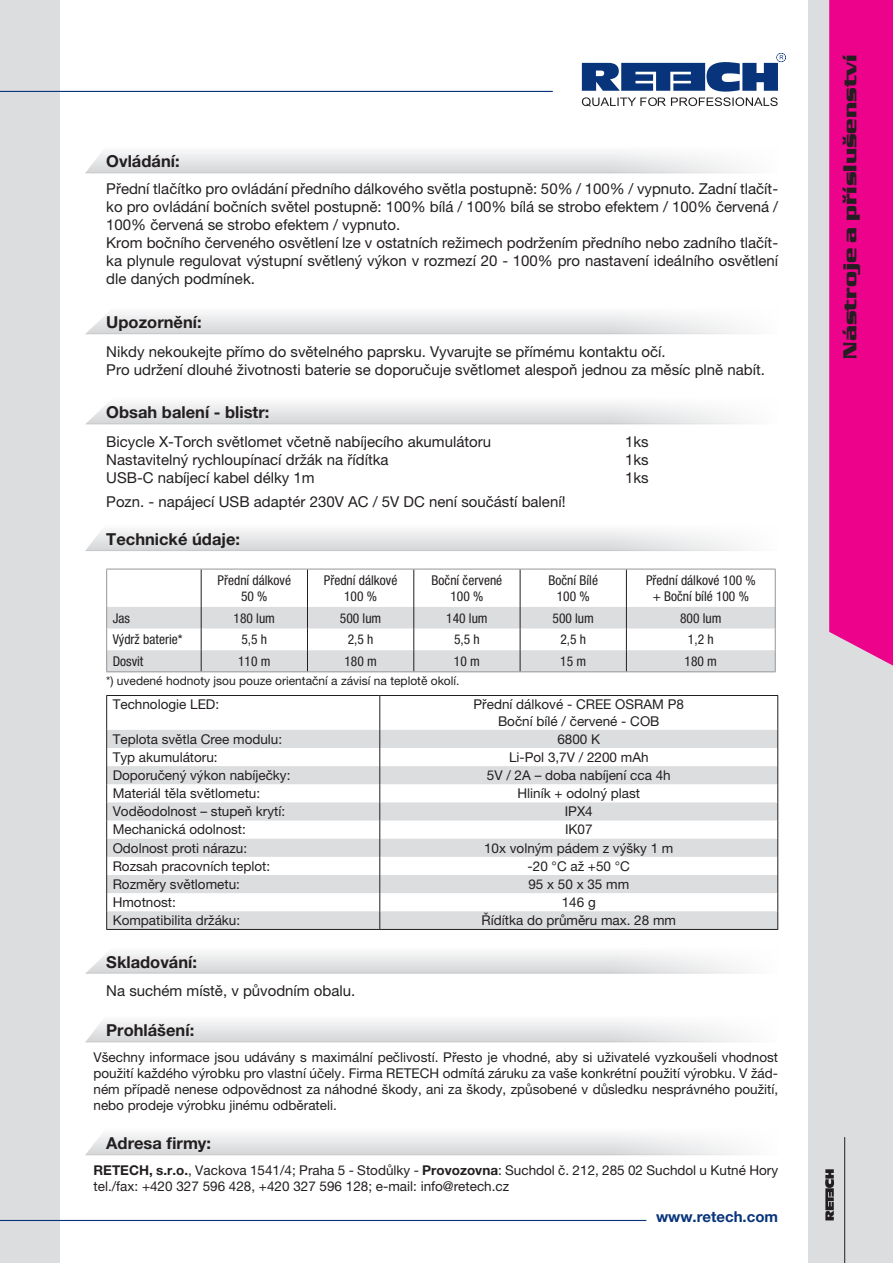
<style>
.page{position:relative;width:893px;height:1263px;background:#fff}
.page>*{position:absolute;margin:0;border:0;box-sizing:border-box;transform-origin:0 0}
.t1{font:700 19.5px "Serpentine DEE";color:#231f20;scale:1.1 1}
.t2{font:700 16.5px "Helvetica Neue LT Pro";color:#231f20}
.t3{font:15px/18px "Helvetica Neue LT Pro";color:#231f20}
.t4{font:700 15px "Helvetica Neue LT Pro";color:#08347b}
.t5{font:13.5px/16.2px "Helvetica Neue LT Pro";color:#231f20;text-align:justify}
.t6{font:condensed 13.5px/16.2px "Helvetica Neue LT Pro";color:#231f20;text-align:center}
.t7{font:12px "Helvetica Neue LT Pro";color:#231f20}
.s1{font-weight:700}
</style>
<div class="page">
<div style="left:808px;top:0;width:85px;height:1263px;background:#dcdddf"></div>
<div style="left:829px;top:0;width:64px;height:666px;background:#ed028c"></div>
<div style="left:0;top:0;width:60px;height:1263px;background:#dcdddf"></div>
<hr style="left:0;top:91px;width:553px;height:1px;background:#08347b">
<svg style="left:582px;top:53px;width:204px;height:54px"></svg>
<hr style="left:844px;top:1137px;width:1px;height:126px;background:#231f20">
<svg style="left:825px;top:1169px;width:9px;height:51px"></svg>
<hr style="left:0;top:1220px;width:646px;height:1px;background:#08347b">
<svg style="left:85px;top:1021px;width:664px;height:21px"></svg>
<svg style="left:85px;top:1134px;width:664px;height:21px"></svg>
<svg style="left:85px;top:152px;width:664px;height:21px"></svg>
<svg style="left:85px;top:313px;width:664px;height:21px"></svg>
<svg style="left:86px;top:403px;width:663px;height:21px"></svg>
<svg style="left:85px;top:530px;width:667px;height:21px"></svg>
<svg style="left:107px;top:570px;width:668px;height:37px"></svg>
<hr style="left:201px;top:569px;width:1px;height:38px;background:#231f20">
<hr style="left:307px;top:569px;width:1px;height:38px;background:#231f20">
<hr style="left:414px;top:569px;width:1px;height:38px;background:#231f20">
<hr style="left:520px;top:569px;width:1px;height:38px;background:#231f20">
<hr style="left:626px;top:569px;width:1px;height:38px;background:#231f20">
<hr style="left:106px;top:569px;width:95px;height:1px;background:#939598">
<hr style="left:106px;top:569px;width:1px;height:38px;background:#939598">
<hr style="left:201px;top:569px;width:106px;height:1px;background:#939598">
<hr style="left:307px;top:569px;width:107px;height:1px;background:#939598">
<hr style="left:414px;top:569px;width:106px;height:1px;background:#939598">
<hr style="left:520px;top:569px;width:106px;height:1px;background:#939598">
<hr style="left:626px;top:569px;width:150px;height:1px;background:#939598">
<hr style="left:775px;top:569px;width:1px;height:38px;background:#939598">
<svg style="left:106px;top:607px;width:670px;height:64px"></svg>
<hr style="left:106px;top:671px;width:95px;height:1px;background:#939598">
<hr style="left:201px;top:671px;width:106px;height:1px;background:#939598">
<hr style="left:307px;top:671px;width:107px;height:1px;background:#939598">
<hr style="left:414px;top:671px;width:106px;height:1px;background:#939598">
<hr style="left:520px;top:671px;width:106px;height:1px;background:#939598">
<hr style="left:626px;top:671px;width:150px;height:1px;background:#939598">
<svg style="left:107px;top:730px;width:670px;height:199px;fill:#dcdddf"></svg>
<hr style="left:106px;top:695px;width:274px;height:1px;background:#231f20">
<hr style="left:106px;top:696px;width:1px;height:34px;background:#231f20">
<hr style="left:380px;top:695px;width:398px;height:1px;background:#231f20">
<hr style="left:777px;top:696px;width:1px;height:34px;background:#231f20">
<svg style="left:106px;top:730px;width:1px;height:199px"></svg>
<svg style="left:777px;top:730px;width:1px;height:199px"></svg>
<hr style="left:106px;top:929px;width:274px;height:1px;background:#231f20">
<hr style="left:380px;top:929px;width:398px;height:1px;background:#231f20">
<hr style="left:380px;top:696px;width:1px;height:34px;background:#231f20">
<svg style="left:380px;top:730px;width:1px;height:199px"></svg>
<svg style="left:86px;top:952px;width:660px;height:21px"></svg>
<p class="t2" style="left:106px;top:151px;width:75px">Ovládání:</p>
<p class="t3" style="left:106px;top:180px;width:673px">Přední tlačítko pro ovládání předního dálkového světla postupně: 50% / 100% / vypnuto. Zadní tlačít&shy;ko pro ovládání bočních světel postupně: 100% bílá / 100% bílá se strobo efektem / 100% červená / 100% červená se strobo efektem / vypnuto.<br>Krom bočního červeného osvětlení lze v ostatních režimech podržením předního nebo zadního tlačít&shy;ka plynule regulovat výstupní světlený výkon v rozmezí 20 - 100% pro nastavení ideálního osvětlení dle daných podmínek.</p>
<p class="t2" style="left:106px;top:312px;width:97px">Upozornění:</p>
<p class="t3" style="left:106px;top:342px;width:660px">Nikdy nekoukejte přímo do světelného paprsku. Vyvarujte se přímému kontaktu očí.<br>Pro udržení dlouhé životnosti baterie se doporučuje světlomet alespoň jednou za měsíc plně nabít.</p>
<p class="t2" style="left:106px;top:402px;width:165px">Obsah balení - blistr:</p>
<p class="t3" style="left:106px;top:432px;width:386px">Bicycle X-Torch světlomet včetně nabíjecího akumulátoru</p>
<p class="t3" style="left:625px;top:432px;width:25px">1ks</p>
<p class="t3" style="left:106px;top:450px;width:284px">Nastavitelný rychloupínací držák na řídítka</p>
<p class="t3" style="left:625px;top:450px;width:25px">1ks</p>
<p class="t3" style="left:106px;top:468px;width:210px">USB-C nabíjecí kabel délky 1m</p>
<p class="t3" style="left:625px;top:468px;width:25px">1ks</p>
<p class="t3" style="left:106px;top:492px;width:461px">Pozn. - napájecí USB adaptér 230V AC / 5V DC není součástí balení!</p>
<p class="t2" style="left:106px;top:529px;width:135px">Technické údaje:</p>
<p class="t6" style="left:218px;top:572px;width:75px">Přední dálkové<br>50 %</p>
<p class="t6" style="left:324px;top:572px;width:75px">Přední dálkové<br>100 %</p>
<p class="t6" style="left:432px;top:572px;width:72px">Boční červené<br>100 %</p>
<p class="t6" style="left:548px;top:572px;width:51px">Boční Bílé<br>100 %</p>
<p class="t6" style="left:646px;top:572px;width:111px">Přední dálkové 100 % + Boční bílé 100 %</p>
<p class="t6" style="left:113px;top:610px;width:19px">Jas</p>
<p class="t6" style="left:234px;top:610px;width:43px">180 lum</p>
<p class="t6" style="left:340px;top:610px;width:43px">500 lum</p>
<p class="t6" style="left:446px;top:610px;width:43px">140 lum</p>
<p class="t6" style="left:552px;top:610px;width:43px">500 lum</p>
<p class="t6" style="left:680px;top:610px;width:43px">800 lum</p>
<p class="t6" style="left:113px;top:631px;width:71px">Výdrž baterie*</p>
<p class="t6" style="left:241px;top:631px;width:27px">5,5 h</p>
<p class="t6" style="left:348px;top:631px;width:27px">2,5 h</p>
<p class="t6" style="left:454px;top:631px;width:27px">5,5 h</p>
<p class="t6" style="left:560px;top:631px;width:27px">2,5 h</p>
<p class="t6" style="left:688px;top:631px;width:27px">1,2 h</p>
<p class="t6" style="left:113px;top:653px;width:32px">Dosvit</p>
<p class="t6" style="left:238px;top:653px;width:34px">110 m</p>
<p class="t6" style="left:344px;top:653px;width:34px">180 m</p>
<p class="t6" style="left:454px;top:653px;width:27px">10 m</p>
<p class="t6" style="left:560px;top:653px;width:27px">15 m</p>
<p class="t6" style="left:685px;top:653px;width:34px">180 m</p>
<p class="t7" style="left:106px;top:673px;width:355px">*) uvedené hodnoty jsou pouze orientační a závisí na teplotě okolí.</p>
<p class="t5" style="left:113px;top:696px;width:108px">Technologie LED:</p>
<p class="t5" style="left:473px;top:696px;width:212px;text-align:center">Přední dálkové - CREE OSRAM P8<br>Boční bílé / červené - COB</p>
<p class="t5" style="left:113px;top:731px;width:171px">Teplota světla Cree modulu:</p>
<p class="t5" style="left:557px;top:731px;width:44px">6800 K</p>
<p class="t5" style="left:113px;top:749px;width:107px">Typ akumulátoru:</p>
<p class="t5" style="left:509px;top:749px;width:141px">Li-Pol 3,7V / 2200 mAh</p>
<p class="t5" style="left:113px;top:767px;width:179px">Doporučený výkon nabíječky:</p>
<p class="t5" style="left:487px;top:767px;width:185px">5V / 2A – doba nabíjení cca 4h</p>
<p class="t5" style="left:113px;top:785px;width:149px">Materiál těla světlometu:</p>
<p class="t5" style="left:517px;top:785px;width:124px">Hliník + odolný plast</p>
<p class="t5" style="left:113px;top:803px;width:174px">Voděodolnost – stupeň krytí:</p>
<p class="t5" style="left:565px;top:803px;width:29px">IPX4</p>
<p class="t5" style="left:113px;top:821px;width:135px">Mechanická odolnost:</p>
<p class="t5" style="left:565px;top:821px;width:29px">IK07</p>
<p class="t5" style="left:113px;top:839px;width:136px">Odolnost proti nárazu:</p>
<p class="t5" style="left:484px;top:839px;width:191px">10x volným pádem z výšky 1 m</p>
<p class="t5" style="left:113px;top:858px;width:159px">Rozsah pracovních teplot:</p>
<p class="t5" style="left:528px;top:858px;width:104px">-20 °C až +50 °C</p>
<p class="t5" style="left:113px;top:876px;width:129px">Rozměry světlometu:</p>
<p class="t5" style="left:528px;top:876px;width:102px">95 x 50 x 35 mm</p>
<p class="t5" style="left:113px;top:894px;width:65px">Hmotnost:</p>
<p class="t5" style="left:562px;top:894px;width:36px">146 g</p>
<p class="t5" style="left:113px;top:912px;width:129px">Kompatibilita držáku:</p>
<p class="t5" style="left:481px;top:912px;width:196px">Řídítka do průměru max. 28 mm</p>
<p class="t2" style="left:106px;top:951px;width:92px">Skladování:</p>
<p class="t3" style="left:106px;top:981px;width:251px">Na suchém místě, v původním obalu.</p>
<p class="t2" style="left:106px;top:1020px;width:89px">Prohlášení:</p>
<p class="t5" style="left:94px;top:1048px;width:686px">Všechny informace jsou udávány s maximální pečlivostí. Přesto je vhodné, aby si uživatelé vyzkoušeli vhodnost použití každého výrobku pro vlastní účely. Firma RETECH odmítá záruku za vaše konkrétní použití výrobku. V žád&shy;ném případě nenese odpovědnost za náhodné škody, ani za škody, způsobené v důsledku nesprávného použití, nebo prodeje výrobku jinému odběrateli.</p>
<p class="t2" style="left:106px;top:1133px;width:106px">Adresa firmy:</p>
<p class="t5" style="left:94px;top:1161px;width:686px"><span class="s1">RETECH, s.r.o.</span>, Vackova 1541/4; Praha 5 - Stodůlky - <span class="s1">Provozovna</span>: Suchdol č. 212, 285 02 Suchdol u Kutné Hory tel./fax: +420 327 596 428, +420 327 596 128; e-mail: info@retech.cz</p>
<p class="t4" style="left:656px;top:1207px;width:124px">www.retech.com</p>
<h1 class="t1" style="left:839px;top:359px;width:278px;rotate:-90deg">Nástroje a příslušenství</h1>
</div>
